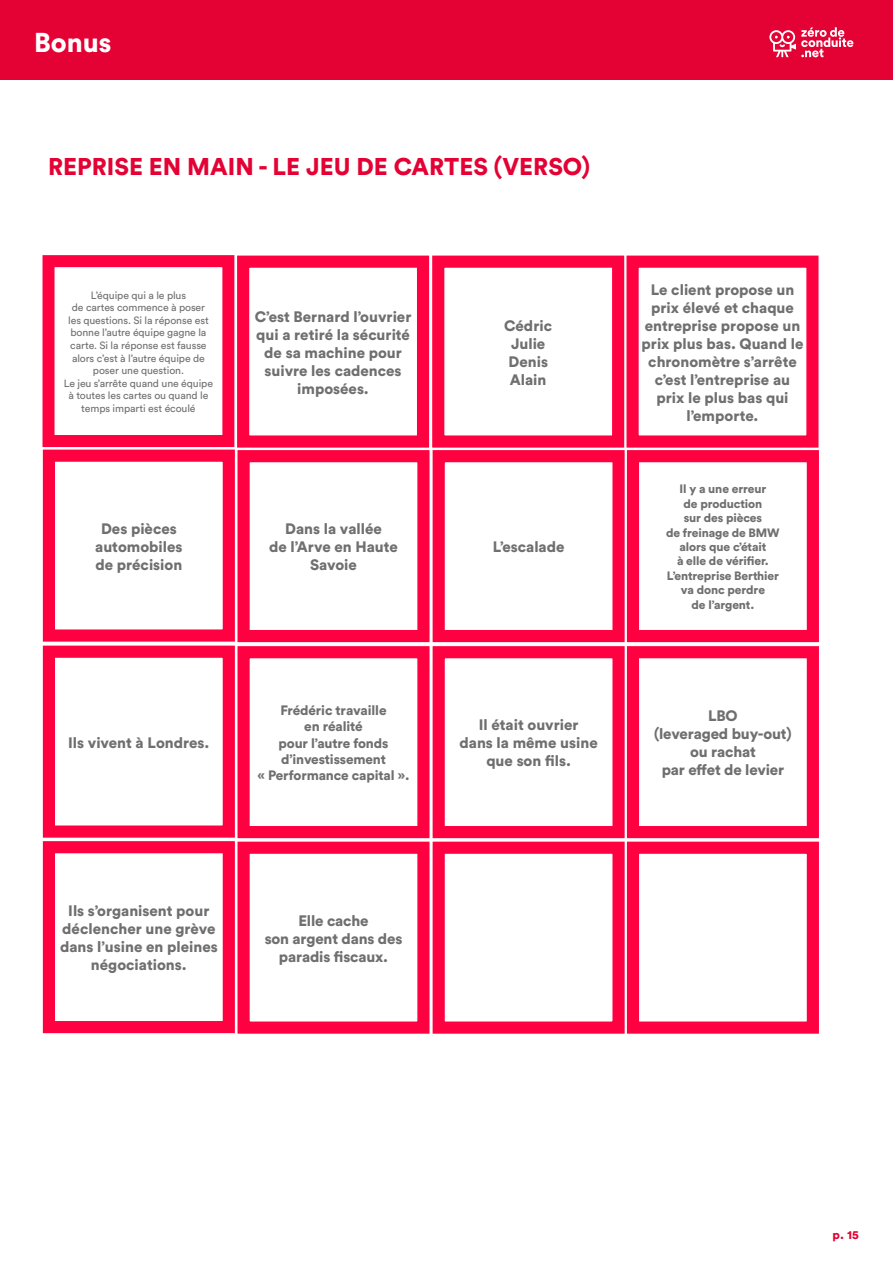
<style>
.page{position:relative;width:893px;height:1263px;background:#fff}
.page>*{position:absolute;margin:0;border:0;box-sizing:border-box;transform-origin:0 0}
.t1{font:27px "Circular Std Black";color:#fff}
.t2{font:24px "Circular Std Black";color:#e40234}
.t3{font:15px/18px "Circular Std Black";color:#706f6f;text-align:center}
.t4{font:13.5px/16.2px "Circular Std Black";letter-spacing:-.01em;color:#706f6f;text-align:center}
.t5{font:12px/14.4px "Circular Std Black";letter-spacing:-.01em;color:#706f6f;text-align:center}
.t6{font:12px "Circular Std Black";color:#e40234}
.t7{font:10.5px/12.6px "Circular Std Book";letter-spacing:-.01em;color:#706f6f;text-align:center}
</style>
<div class="page">
<div style="left:0;top:0;width:893px;height:80px;background:#e40234"></div>
<svg style="left:769px;top:27px;width:84px;height:30px"></svg>
<div style="left:432px;top:256px;width:192px;height:192px;border:12px solid #ff0041"></div>
<div style="left:626px;top:256px;width:192px;height:192px;border:12px solid #ff0041"></div>
<div style="left:237px;top:450px;width:192px;height:192px;border:12px solid #ff0041"></div>
<div style="left:43px;top:450px;width:192px;height:192px;border:12px solid #ff0041"></div>
<div style="left:433px;top:450px;width:192px;height:192px;border:12px solid #ff0041"></div>
<div style="left:627px;top:450px;width:192px;height:192px;border:12px solid #ff0041"></div>
<div style="left:237px;top:646px;width:192px;height:192px;border:12px solid #ff0041"></div>
<div style="left:43px;top:646px;width:192px;height:192px;border:12px solid #ff0041"></div>
<div style="left:433px;top:646px;width:192px;height:192px;border:12px solid #ff0041"></div>
<div style="left:627px;top:646px;width:192px;height:192px;border:12px solid #ff0041"></div>
<div style="left:237px;top:842px;width:192px;height:192px;border:12px solid #ff0041"></div>
<div style="left:43px;top:841px;width:192px;height:192px;border:12px solid #ff0041"></div>
<div style="left:433px;top:842px;width:192px;height:192px;border:12px solid #ff0041"></div>
<div style="left:627px;top:842px;width:192px;height:192px;border:12px solid #ff0041"></div>
<div style="left:237px;top:256px;width:192px;height:192px;border:12px solid #ff0041"></div>
<div style="left:43px;top:255px;width:191px;height:192px;border:12px solid #ff0041"></div>
<h1 class="t1" style="left:34px;top:24px;width:79px">Bonus</h1>
<h2 class="t2" style="left:48px;top:150px;width:543px">REPRISE EN MAIN - LE JEU DE CARTES (VERSO)</h2>
<p class="t7" style="left:64px;top:288px;width:151px">L’équipe qui a le plus<br>de cartes commence à poser<br>les questions. Si la réponse est bonne l’autre équipe gagne la carte. Si la réponse est fausse alors c’est à l’autre équipe de poser une question.<br>Le jeu s’arrête quand une équipe à toutes les cartes ou quand le temps imparti est écoulé</p>
<p class="t3" style="left:255px;top:307px;width:158px">C’est Bernard l’ouvrier qui a retiré la sécurité de sa machine pour suivre les cadences imposées.</p>
<p class="t3" style="left:95px;top:519px;width:89px">Des pièces automobiles de précision</p>
<p class="t3" style="left:269px;top:519px;width:130px">Dans la vallée<br>de l’Arve en Haute<br>Savoie</p>
<p class="t3" style="left:504px;top:316px;width:49px;text-align:left">Cédric<br>Julie<br>Denis<br>Alain</p>
<p class="t3" style="left:493px;top:537px;width:73px">L’escalade</p>
<p class="t3" style="left:642px;top:280px;width:163px">Le client propose un prix élevé et chaque entreprise propose un prix plus bas. Quand le chronomètre s’arrête c’est l’entreprise au prix le plus bas qui l’emporte.</p>
<p class="t5" style="left:666px;top:482px;width:115px">Il y a une erreur<br>de production<br>sur des pièces<br>de freinage de BMW alors que c’était<br>à elle de vérifier.<br>L’entreprise Berthier va donc perdre<br>de l’argent.</p>
<p class="t3" style="left:68px;top:733px;width:143px">Ils vivent à Londres.</p>
<p class="t4" style="left:258px;top:702px;width:153px">Frédéric travaille<br>en réalité<br>pour l’autre fonds d’investissement<br>« Performance capital ».</p>
<p class="t3" style="left:60px;top:901px;width:159px">Ils s’organisent pour déclencher une grève dans l’usine en pleines négociations.</p>
<p class="t3" style="left:265px;top:911px;width:139px">Elle cache<br>son argent dans des paradis fiscaux.</p>
<p class="t3" style="left:459px;top:716px;width:140px">Il était ouvrier<br>dans la même usine que son fils.</p>
<p class="t3" style="left:654px;top:707px;width:139px">LBO<br>(leveraged buy-out) ou rachat<br>par effet de levier</p>
<p class="t6" style="left:833px;top:1226px;width:28px">p. 15</p>
</div>
